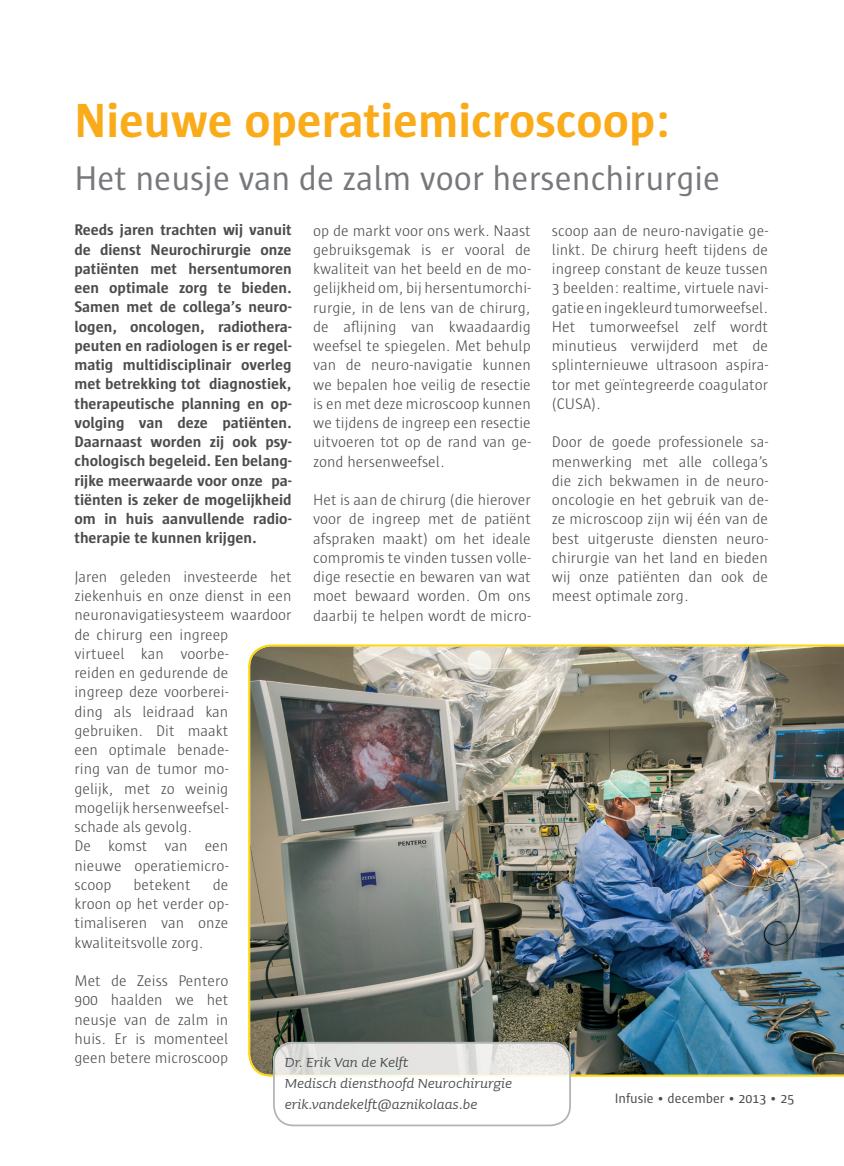
<style>
.page{position:relative;width:844px;height:1166px;background:#fff}
.page>*{position:absolute;margin:0;border:0;box-sizing:border-box;transform-origin:0 0}
.t1{font:700 49px "Sun";color:#faab1a}
.t2{font:35px "Sun";color:#76787b}
.t3{font:italic 17.5px/21px "Sauna";color:#4b4c4d}
.t4{font:300 15.75px/19.2px "Sun";color:#4b4c4d;text-align:justify}
.t5{font:700 15.75px/19.2px "Sun";color:#4b4c4d;text-align:justify}
.t6{font:14px "Sun";color:#4b4c4d}
</style>
<div class="page">
<img style="left:248px;top:644px;width:595px;height:432px">
<img style="left:273px;top:1042px;width:297px;height:33px">
<svg style="left:276px;top:1076px;width:294px;height:50px"></svg>
<hr style="left:273px;top:1075px;width:297px;height:1px;background:#fefae8">
<div style="left:273px;top:1042px;width:297px;height:84px;border:2px solid #b2b3b7;border-radius:20px"></div>
<h1 class="t1" style="left:74px;top:94px;width:597px">Nieuwe operatiemicroscoop:</h1>
<h2 class="t2" style="left:74px;top:159px;width:647px">Het neusje van de zalm voor hersenchirurgie</h2>
<p class="t5" style="left:74px;top:221px;width:219px">Reeds jaren trachten wij vanuit de dienst Neurochirurgie onze patiënten met hersentumoren een optimale zorg te bieden.<br>Samen met de collega’s neuro&shy;logen, oncologen, radiothera&shy;peuten en radiologen is er regel&shy;matig multidisciplinair overleg met betrekking tot diagnostiek, therapeutische planning en op&shy;volging van deze patiënten.<br>Daarnaast worden zij ook psy&shy;chologisch begeleid. Een belang&shy;rijke meerwaarde voor onze pa&shy;tiënten is zeker de mogelijkheid om in huis aanvullende radio&shy;therapie te kunnen krijgen.</p>
<p class="t4" style="left:74px;top:567px;width:219px;text-align:left">Jaren geleden investeerde het ziekenhuis en onze dienst in een neuronavigatiesysteem waardoor de chirurg een ingreep<br>virtueel kan voorbe-<br>reiden en gedurende de<br>ingreep deze voorberei-<br>ding als leidraad kan gebruiken. Dit maakt<br>een optimale benade-<br>ring van de tumor mo-<br>gelijk, met zo weinig<br>mogelijk hersenweefsel-<br>schade als gevolg.<br>De komst van een<br>nieuwe operatiemicro-<br>scoop</p>
<p class="t4" style="left:313px;top:221px;width:219px">op de markt voor ons werk. Naast gebruiksgemak is er vooral de kwaliteit van het beeld en de mo&shy;gelijkheid om, bij hersentumorchi&shy;rurgie, in de lens van de chirurg, de aflijning van kwaadaardig weefsel te spiegelen. Met behulp van de neuro-navigatie kunnen we bepalen hoe veilig de resectie is en met deze microscoop kunnen we tijdens de ingreep een resectie uitvoeren tot op de rand van ge&shy;zond hersenweefsel.</p>
<p class="t4" style="left:313px;top:490px;width:219px">Het is aan de chirurg (die hierover voor de ingreep met de patiënt afspraken maakt) om het ideale compromis te vinden tussen volle&shy;dige resectie en bewaren van wat moet bewaard worden. Om ons daarbij te helpen wordt de micro-</p>
<p class="t4" style="left:74px;top:875px;width:155px;text-indent:138px">de kroon op het verder op&shy;timaliseren van onze kwaliteitsvolle zorg.</p>
<p class="t4" style="left:74px;top:971px;width:155px">Met de Zeiss Pentero 900 haalden we het neusje van de zalm in huis. Er is momenteel geen betere microscoop</p>
<p class="t4" style="left:133px;top:875px;width:58px">betekent</p>
<p class="t3" style="left:285px;top:1050px;width:229px">Dr. Erik Van de Kelft<br>Medisch diensthoofd Neurochirurgie erik.vandekelft@aznikolaas.be</p>
<p class="t4" style="left:551px;top:221px;width:218px">scoop aan de neuro-navigatie ge&shy;linkt. De chirurg heeft tijdens de ingreep constant de keuze tussen 3 beelden: realtime, virtuele navi&shy;gatie en ingekleurd tumorweefsel.<br>Het tumorweefsel zelf wordt minutieus verwijderd met de splinternieuwe ultrasoon aspira&shy;tor met geïntegreerde coagulator (CUSA).</p>
<p class="t4" style="left:551px;top:432px;width:218px">Door de goede professionele sa&shy;menwerking met alle collega’s die zich bekwamen in de neuro&shy;oncologie en het gebruik van de&shy;ze microscoop zijn wij één van de best uitgeruste diensten neuro&shy;chirurgie van het land en bieden wij onze patiënten dan ook de meest optimale zorg.</p>
<p class="t6" style="left:614px;top:1090px;width:181px">Infusie • december • 2013 • 25</p>
</div>
